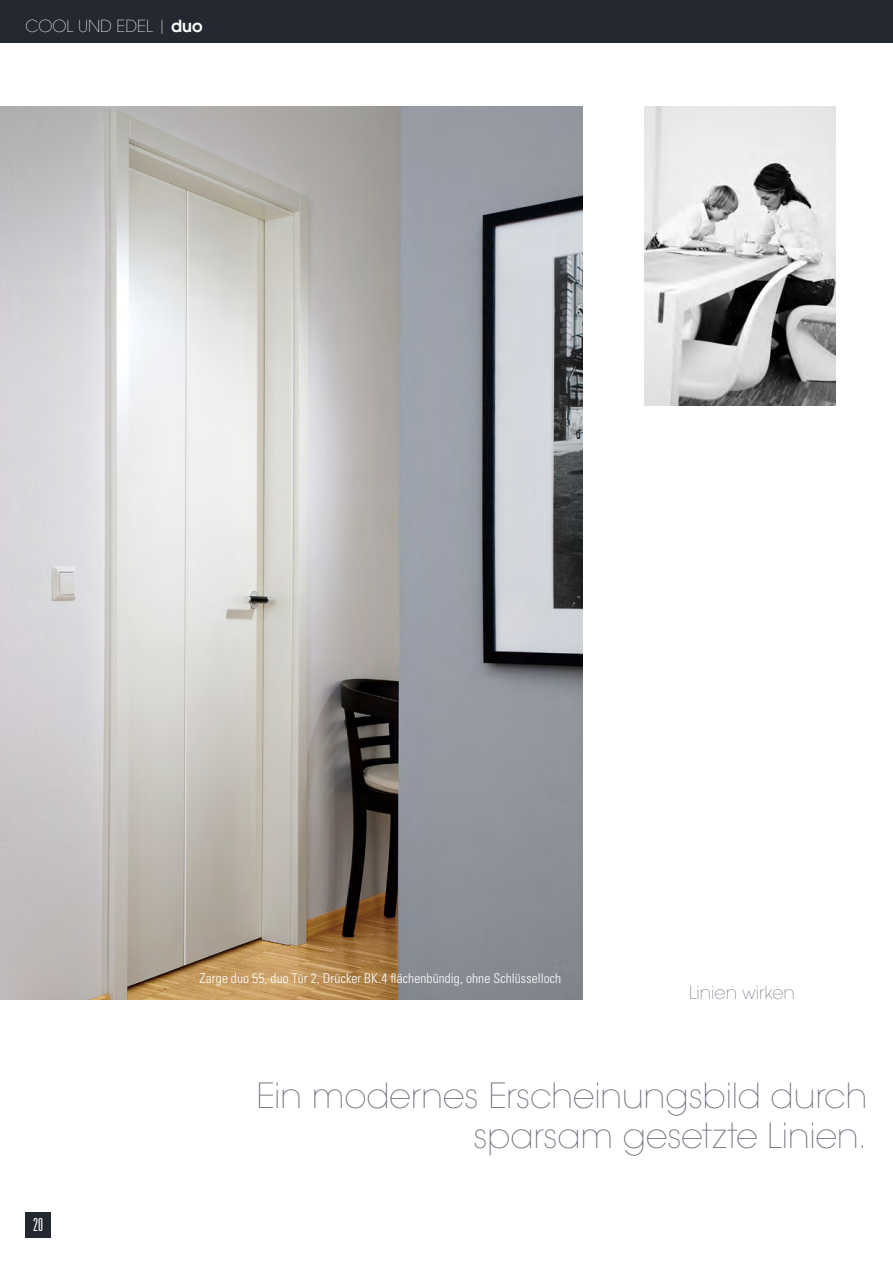
<style>
.page{position:relative;width:893px;height:1263px;background:#fff}
.page>*{position:absolute;margin:0;border:0;box-sizing:border-box;transform-origin:0 0}
.t1{font:200 34.5px/40.5px "ITC Avant Garde W1 G";letter-spacing:-.01em;color:#6f737e;text-align:right}
.t2{font:200 18px "ITC Avant Garde W1 G";color:#6f737e}
.t3{font:300 ultra-condensed 18px "Univers";color:#fff}
.t4{font:200 16.5px "ITC Avant Garde W1 G";color:#fff}
.t5{font:300 condensed 13.5px "Univers LT";letter-spacing:.01em;color:#fff}
.s1{font-weight:600}
</style>
<div class="page">
<div style="left:26px;top:1212px;width:25px;height:26px;background:#232831"></div>
<div style="left:0;top:0;width:893px;height:43px;background:#232831"></div>
<img style="left:0;top:106px;width:583px;height:893px">
<img style="left:644px;top:106px;width:192px;height:299px">
<p class="t4" style="left:26px;top:15px;width:179px">COOL UND EDEL | <span class="s1">duo</span></p>
<p class="t5" style="left:199px;top:970px;width:363px">Zarge duo 55, duo Tür 2, Drücker BK.4 flächenbündig, ohne Schlüsselloch</p>
<h2 class="t2" style="left:689px;top:981px;width:108px">Linien wirken</h2>
<h2 class="t3" style="left:33px;top:1214px;width:11px">20</h2>
<h1 class="t1" style="left:256px;top:1075px;width:612px">Ein modernes Erscheinungsbild durch sparsam gesetzte Linien.</h1>
</div>
